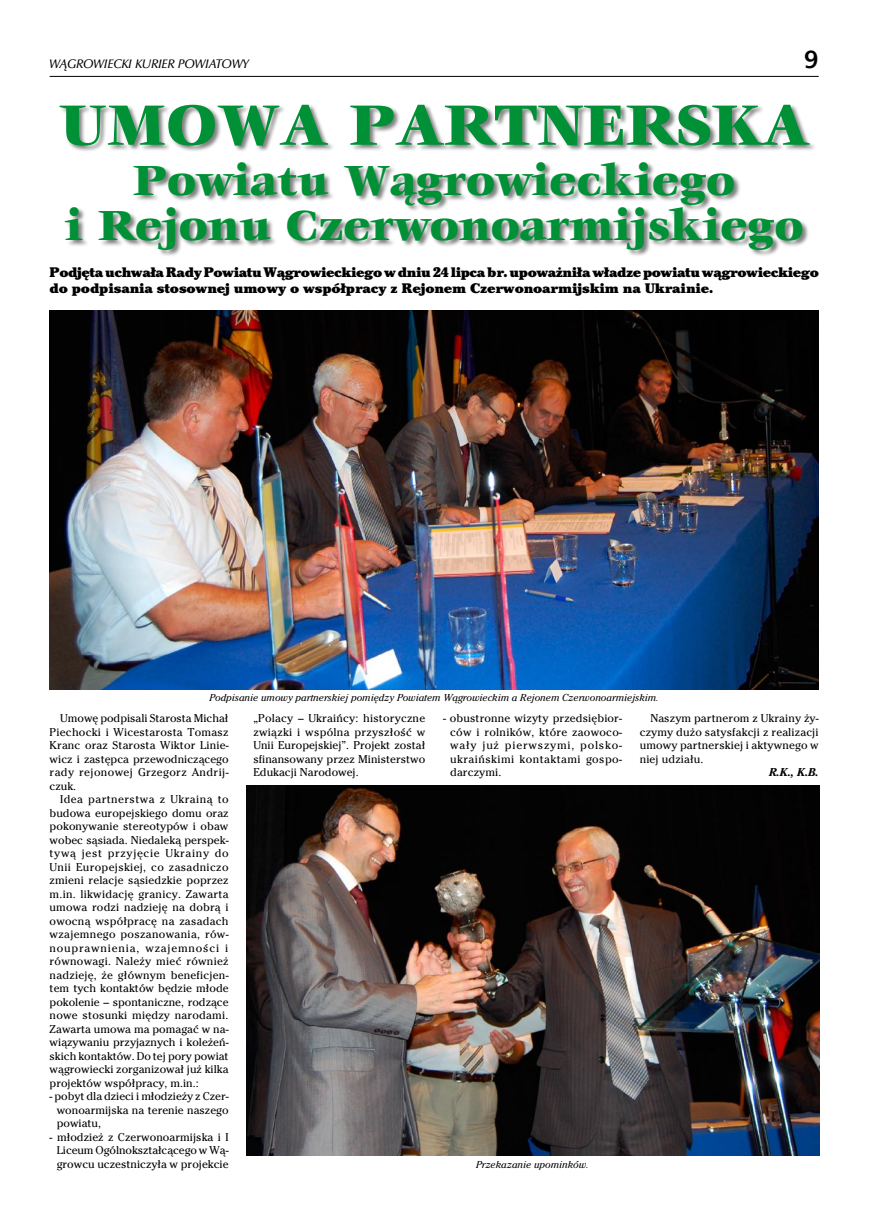
<style>
.page{position:relative;width:879px;height:1223px;background:#fff}
.page>*{position:absolute;margin:0;border:0;box-sizing:border-box;transform-origin:0 0}
.t1{font:62.5px "Veljovic Black CE Normal";color:#009036}
.t2{font:46.25px/45px "Veljovic Black CE Normal";color:#009036;text-align:center}
.t3{font:13.75px/16.5px "Cheltenham Ultra CE Normal";letter-spacing:-.03em;color:#000}
.t4{font:12.5px "Zapf Humnst Dm EU Italic";color:#000}
.t5{font:11.25px/13.5px "Cheltenham CE Book";color:#000;text-align:justify}
.t6{font:italic 11.25px "Cheltenham CE Bold";color:#000}
.t7{font:italic 10px "Cheltenham CE Book";color:#000}
</style>
<div class="page">
<hr style="left:50px;top:76px;width:768px;height:1px;background:#000">
<img style="left:50px;top:311px;width:768px;height:378px">
<img style="left:246px;top:785px;width:573px;height:370px">
<div style="left:59px;top:104px;width:758px;height:154px;background:#000;opacity:.5"></div>
<p class="t4" style="left:50px;top:56px;width:201px">WĄGROWIECKI KURIER POWIATOWY</p>
<h1 class="t1" style="left:59px;top:89px;width:753px">UMOWA PARTNERSKA</h1>
<h2 class="t2" style="left:65px;top:159px;width:740px">Powiatu Wągrowieckiego<br>i Rejonu Czerwonoarmijskiego</h2>
<p class="t3" style="left:50px;top:264px;width:770px">Podjęta uchwała Rady Powiatu Wągrowieckiego w dniu 24 lipca br. upoważniła władze powiatu wągrowieckiego do podpisania stosownej umowy o współpracy z Rejonem Czerwonoarmijskim na Ukrainie.</p>
<p class="t7" style="left:210px;top:692px;width:450px">Podpisanie umowy partnerskiej pomiędzy Powiatem Wągrowieckim a Rejonem Czerwonoarmiejskim.</p>
<p class="t5" style="left:50px;top:711px;width:180px;text-indent:11px">Umowę podpisali Starosta Michał Piechocki i Wicestarosta Tomasz Kranc oraz Starosta Wiktor Linie&shy;wicz i zastępca przewodniczącego rady rejonowej Grzegorz Andrij&shy;czuk.</p>
<p class="t5" style="left:50px;top:792px;width:181px;text-indent:11px">Idea partnerstwa z Ukrainą to budowa europejskiego domu oraz pokonywanie stereotypów i obaw wobec sąsiada. Niedaleką perspek&shy;tywą jest przyjęcie Ukrainy do Unii Europejskiej, co zasadniczo zmieni relacje sąsiedzkie poprzez m.in. likwidację granicy. Zawarta umowa rodzi nadzieję na dobrą i owocną współpracę na zasadach wzajemnego poszanowania, rów&shy;nouprawnienia, wzajemności i równowagi. Należy mieć również nadzieję, że głównym beneficjen&shy;tem tych kontaktów będzie młode pokolenie – spontaniczne, rodzące nowe stosunki między narodami.<br>Zawarta umowa ma pomagać w na&shy;wiązywaniu przyjaznych i koleżeń&shy;skich kontaktów. Do tej pory powiat wągrowiecki zorganizował już kilka projektów współpracy, m.in.:</p>
<p class="t5" style="left:57px;top:1089px;width:173px;text-indent:-7px">- pobyt dla dzieci i młodzieży z Czer&shy;wonoarmijska na terenie naszego powiatu,</p>
<p class="t5" style="left:57px;top:1130px;width:173px;text-indent:-7px">- młodzież z Czerwonoarmijska i I Liceum Ogólnokształcącego w Wą&shy;growcu uczestniczyła w projekcie</p>
<p class="t5" style="left:253px;top:711px;width:173px">„Polacy – Ukraińcy: historyczne związki i wspólna przyszłość w Unii Europejskiej”. Projekt został sfinansowany przez Ministerstwo Edukacji Narodowej.</p>
<p class="t5" style="left:450px;top:711px;width:173px;text-indent:-7px">- obustronne wizyty przedsiębior&shy;ców i rolników, które zaowoco&shy;wały już pierwszymi, polsko&shy;ukraińskimi kontaktami gospo&shy;darczymi.</p>
<p class="t5" style="left:640px;top:711px;width:180px;text-indent:11px">Naszym partnerom z Ukrainy ży&shy;czymy dużo satysfakcji z realizacji umowy partnerskiej i aktywnego w niej udziału.</p>
<p class="t6" style="left:769px;top:765px;width:51px">R.K., K.B.</p>
<p class="t7" style="left:476px;top:1158px;width:114px">Przekazanie upominków.</p>
</div>
